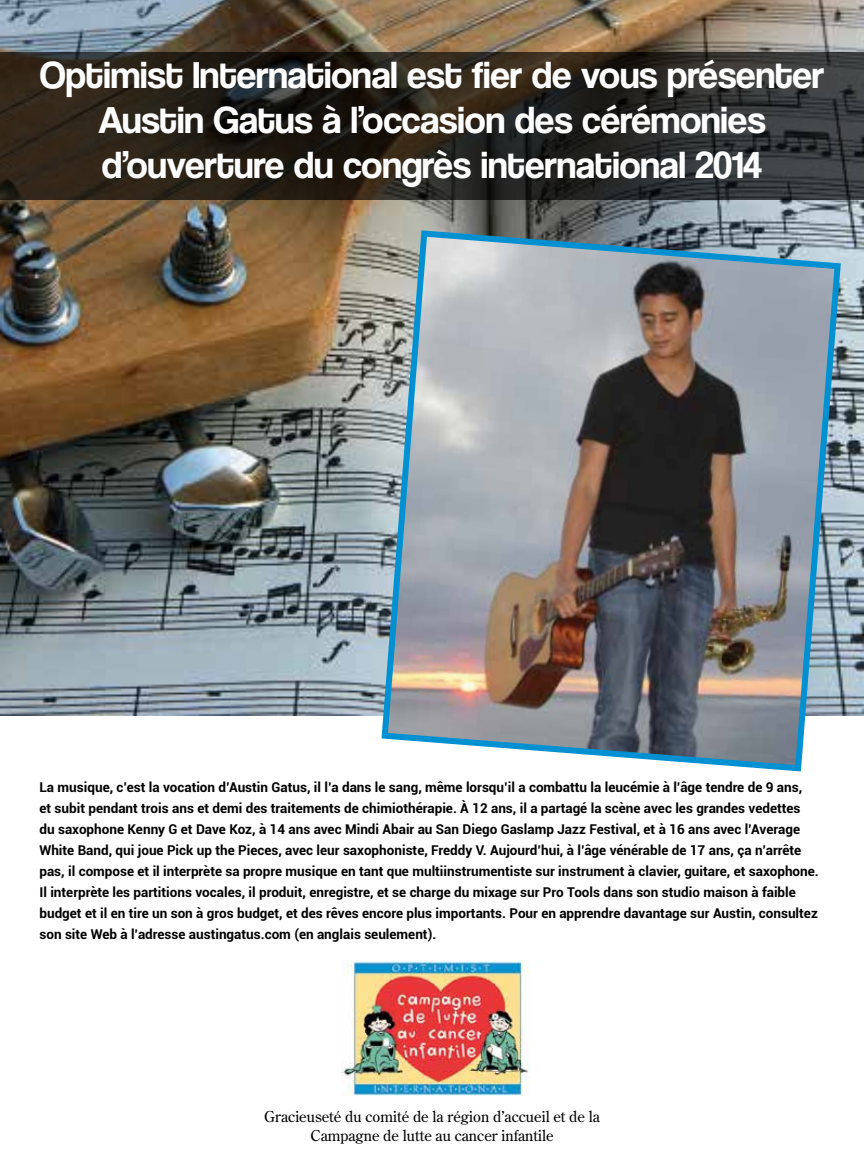
<style>
.page{position:relative;width:864px;height:1175px;background:#fff}
.page>*{position:absolute;margin:0;border:0;box-sizing:border-box;transform-origin:0 0}
.t1{font:39px/45px "Coolvetica Rg";color:#fff;text-align:center}
.t2{font:15px/19.5px "Century Old Style Std";color:#000;text-align:center}
.t3{font:700 13.5px/21px "Roboto";color:#000}
</style>
<div class="page">
<img style="left:0;top:0;width:864px;height:715px">
<svg style="left:0;top:52px;width:864px;height:147px;background:#292520"></svg>
<img style="left:378px;top:227px;width:466px;height:545px">
<img style="left:341px;top:960px;width:189px;height:135px">
<h1 class="t1" style="left:40px;top:52px;width:786px">Optimist International est fier de vous présenter<br>Austin Gatus à l’occasion des cérémonies d’ouverture du congrès international 2014</h1>
<p class="t3" style="left:39px;top:776px;width:781px">La musique, c’est la vocation d’Austin Gatus, il l’a dans le sang, même lorsqu’il a combattu la leucémie à l’âge tendre de 9 ans,<br>et subit pendant trois ans et demi des traitements de chimiothérapie. À 12 ans, il a partagé la scène avec les grandes vedettes du saxophone Kenny G et Dave Koz, à 14 ans avec Mindi Abair au San Diego Gaslamp Jazz Festival, et à 16 ans avec l’Average White Band, qui joue Pick up the Pieces, avec leur saxophoniste, Freddy V. Aujourd’hui, à l’âge vénérable de 17 ans, ça n’arrête pas, il compose et il interprète sa propre musique en tant que multiinstrumentiste sur instrument à clavier, guitare, et saxophone.<br>Il interprète les partitions vocales, il produit, enregistre, et se charge du mixage sur Pro Tools dans son studio maison à faible budget et il en tire un son à gros budget, et des rêves encore plus importants. Pour en apprendre davantage sur Austin, consultez son site Web à l’adresse austingatus.com (en anglais seulement).</p>
<p class="t2" style="left:264px;top:1106px;width:337px">Gracieuseté du comité de la région d’accueil et de la<br>Campagne de lutte au cancer infantile</p>
</div>
